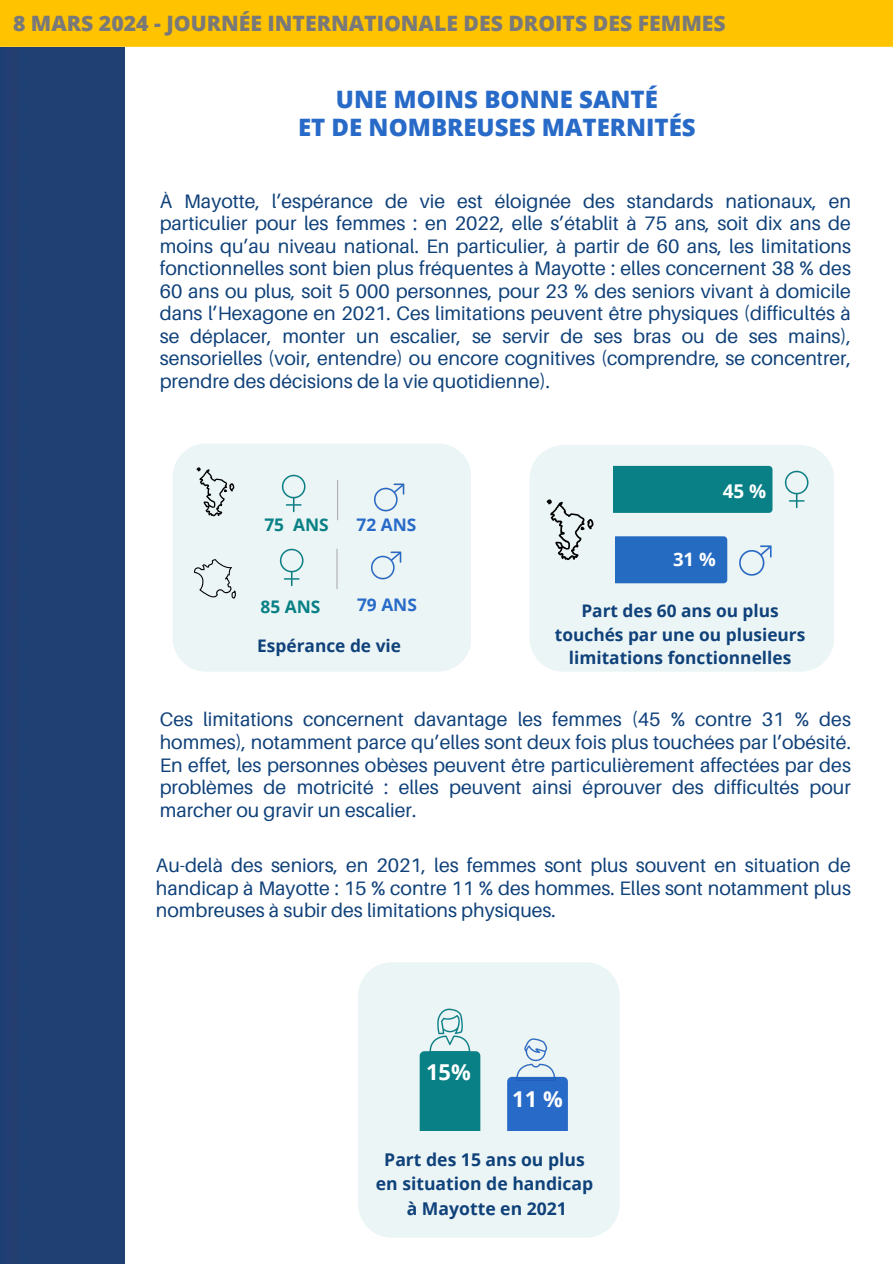
<style>
.page{position:relative;width:893px;height:1264px;background:#fff}
.page>*{position:absolute;margin:0;border:0;box-sizing:border-box;transform-origin:0 0}
.t1{font:800 24px/28.2px "Open Sans";color:#286ac7;text-align:center}
.t2{font:700 21.9px "Open Sans";color:#fff}
.t3{font:800 21.15px "Open Sans";color:#797979}
.t4{font:19.5px/22.5px "Aileron";color:#0f417a;text-align:justify}
.t5{font:700 18.9px "Open Sans";color:#fff}
.t6{font:700 18.6px "Open Sans";color:#fff}
.t7{font:700 17.55px/24.5px "Open Sans";color:#0f417a;text-align:center}
.t8{font:700 17.4px "Open Sans";color:#088085}
.t9{font:700 17.4px "Open Sans";color:#286ac7}
.t10{font:700 17.25px/23.7px "Open Sans";color:#0f417a;text-align:center}
</style>
<div class="page">
<div style="left:0;top:0;width:892px;height:47px;background:#ffc300"></div>
<div style="left:0;top:47px;width:125px;height:1216px;background:#204073"></div>
<div style="left:172px;top:443px;width:299px;height:228px;background:#ebf5f5;border-radius:34px"></div>
<img style="left:374px;top:483px;width:31px;height:29px">
<img style="left:281px;top:474px;width:25px;height:39px">
<hr style="left:336px;top:549px;width:1px;height:39px;background:#b0aeae">
<img style="left:371px;top:551px;width:31px;height:29px">
<img style="left:279px;top:548px;width:25px;height:39px">
<svg style="left:194px;top:559px;width:42px;height:39px"></svg>
<svg style="left:196px;top:467px;width:38px;height:49px"></svg>
<hr style="left:337px;top:480px;width:1px;height:40px;background:#b0aeae">
<svg style="left:529px;top:445px;width:305px;height:226px;background:#d7e7ef"></svg>
<div style="left:613px;top:466px;width:156px;height:47px;background:#088085"></div>
<svg style="left:546px;top:499px;width:47px;height:61px;background:#c6cfcf"></svg>
<img style="left:769px;top:458px;width:55px;height:55px">
<img style="left:722px;top:535px;width:59px;height:60px">
<div style="left:358px;top:962px;width:261px;height:275px;background:#ebf5f5"></div>
<div style="left:507px;top:1076px;width:61px;height:54px;background:#286ac7"></div>
<img style="left:511px;top:1035px;width:49px;height:48px">
<div style="left:419px;top:1051px;width:61px;height:79px;background:#088085"></div>
<img style="left:424px;top:1005px;width:52px;height:51px">
<p class="t3" style="left:13px;top:8px;width:714px">8 MARS 2024 - JOURNÉE INTERNATIONALE DES DROITS DES FEMMES</p>
<p class="t1" style="left:298px;top:84px;width:399px">UNE MOINS BONNE SANTÉ<br>ET DE NOMBREUSES MATERNITÉS</p>
<p class="t4" style="left:160px;top:189px;width:692px">À Mayotte, l’espérance de vie est éloignée des standards nationaux, en particulier pour les femmes : en 2022, elle s’établit à 75 ans, soit dix ans de moins qu’au niveau national. En particulier, à partir de 60 ans, les limitations fonctionnelles sont bien plus fréquentes à Mayotte : elles concernent 38 % des 60 ans ou plus, soit 5 000 personnes, pour 23 % des seniors vivant à domicile dans l’Hexagone en 2021. Ces limitations peuvent être physiques (difficultés à se déplacer, monter un escalier, se servir de ses bras ou de ses mains), sensorielles (voir, entendre) ou encore cognitives (comprendre, se concentrer, prendre des décisions de la vie quotidienne).</p>
<p class="t8" style="left:264px;top:512px;width:66px">75 ANS</p>
<p class="t9" style="left:356px;top:512px;width:61px">72 ANS</p>
<p class="t8" style="left:260px;top:594px;width:61px">85 ANS</p>
<p class="t9" style="left:357px;top:592px;width:61px">79 ANS</p>
<p class="t10" style="left:257px;top:633px;width:145px">Espérance de vie</p>
<p class="t5" style="left:722px;top:478px;width:45px">45 %</p>
<p class="t6" style="left:673px;top:546px;width:44px">31 %</p>
<p class="t10" style="left:554px;top:598px;width:252px">Part des 60 ans ou plus touchés par une ou plusieurs limitations fonctionnelles</p>
<p class="t4" style="left:160px;top:708px;width:692px">Ces limitations concernent davantage les femmes (45 % contre 31 % des hommes), notamment parce qu’elles sont deux fois plus touchées par l’obésité.<br>En effet, les personnes obèses peuvent être particulièrement affectées par des problèmes de motricité : elles peuvent ainsi éprouver des difficultés pour marcher ou gravir un escalier.</p>
<p class="t4" style="left:156px;top:853px;width:696px">Au-delà des seniors, en 2021, les femmes sont plus souvent en situation de handicap à Mayotte : 15 % contre 11 % des hommes. Elles sont notamment plus nombreuses à subir des limitations physiques.</p>
<p class="t2" style="left:426px;top:1056px;width:46px">15%</p>
<p class="t2" style="left:512px;top:1083px;width:52px">11 %</p>
<p class="t7" style="left:376px;top:1146px;width:219px">Part des 15 ans ou plus en situation de handicap à Mayotte en 2021</p>
</div>
